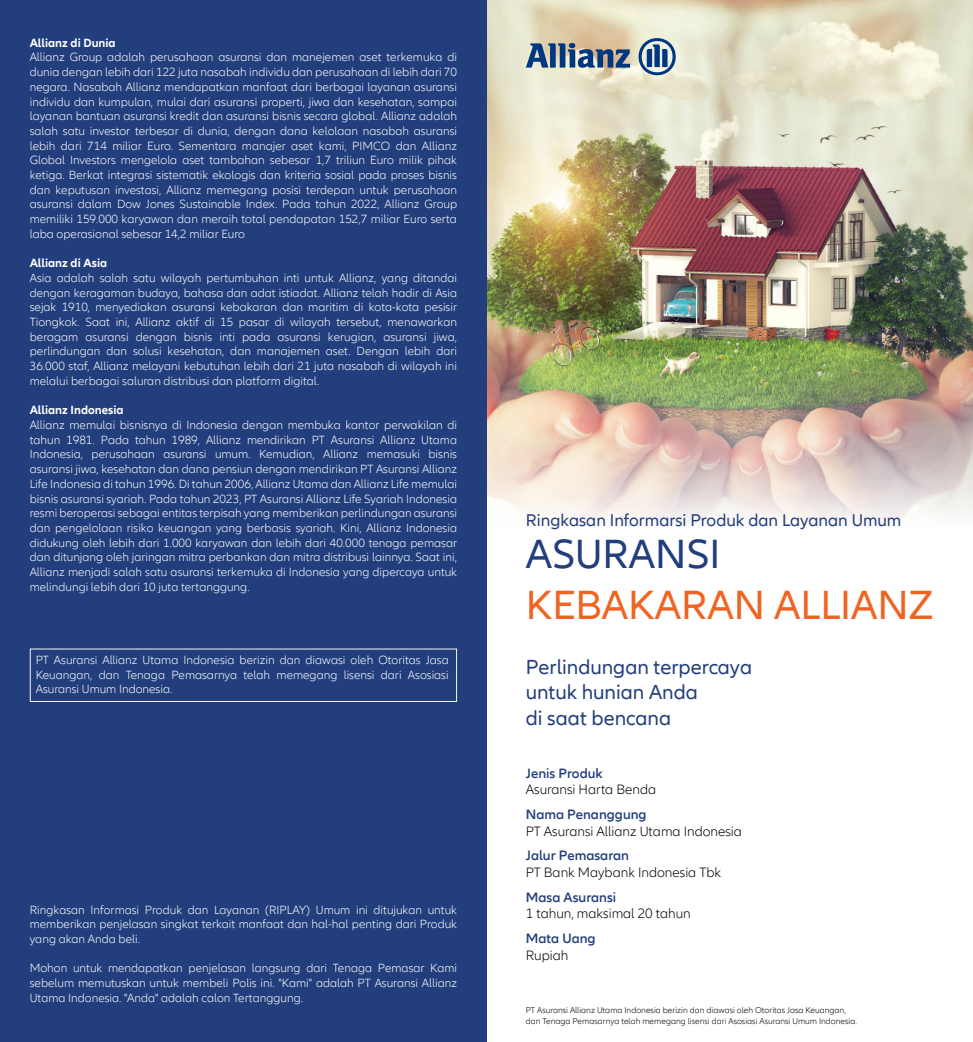
<style>
.page{position:relative;width:973px;height:1042px;background:#fff}
.page>*{position:absolute;margin:0;border:0;box-sizing:border-box;transform-origin:0 0}
.t1{font:42px "Allianz Neo";color:#ee6423}
.t2{font:42px "Allianz Neo";color:#223e7c}
.t3{font:21px/25.2px "Allianz Neo";color:#223e7c}
.t4{font:17.5px "Allianz Neo";color:#223e7c}
.t5{font:300 14px "Allianz Neo";color:#000}
.t6{font:600 14px "Allianz Neo";color:#223e7c}
.t7{font:300 12.25px/14.7px "Allianz Neo";color:#fff;text-align:justify}
.t8{font:700 12.25px "Allianz Neo";color:#fff}
.t9{font:300 8.75px/10.5px "Allianz Neo";color:#000}
</style>
<div class="page">
<img style="left:486px;top:0;width:486px;height:350px">
<svg style="left:525px;top:43px;width:105px;height:25px;background:#708398"></svg>
<svg style="left:638px;top:38px;width:37px;height:37px"></svg>
<svg style="left:486px;top:350px;width:486px;height:692px"></svg>
<div style="left:0;top:0;width:486px;height:1042px;background:#223e7c"></div>
<svg style="left:30px;top:648px;width:427px;height:54px"></svg>
<p class="t8" style="left:30px;top:35px;width:87px">Allianz di Dunia</p>
<p class="t7" style="left:30px;top:50px;width:429px">Allianz Group adalah perusahaan asuransi dan manejemen aset terkemuka di dunia dengan lebih dari 122 juta nasabah individu dan perusahaan di lebih dari 70 negara. Nasabah Allianz mendapatkan manfaat dari berbagai layanan asuransi individu dan kumpulan, mulai dari asuransi properti, jiwa dan kesehatan, sampai layanan bantuan asuransi kredit dan asuransi bisnis secara global. Allianz adalah salah satu investor terbesar di dunia, dengan dana kelolaan nasabah asuransi lebih dari 714 miliar Euro. Sementara manajer aset kami, PIMCO dan Allianz Global Investors mengelola aset tambahan sebesar 1,7 triliun Euro milik pihak ketiga. Berkat integrasi sistematik ekologis dan kriteria sosial pada proses bisnis dan keputusan investasi, Allianz memegang posisi terdepan untuk perusahaan asuransi dalam Dow Jones Sustainable Index. Pada tahun 2022, Allianz Group memiliki 159.000 karyawan dan meraih total pendapatan 152,7 miliar Euro serta laba operasional sebesar 14,2 miliar Euro</p>
<p class="t8" style="left:30px;top:256px;width:79px">Allianz di Asia</p>
<p class="t7" style="left:30px;top:271px;width:429px">Asia adalah salah satu wilayah pertumbuhan inti untuk Allianz, yang ditandai dengan keragaman budaya, bahasa dan adat istiadat. Allianz telah hadir di Asia sejak 1910, menyediakan asuransi kebakaran dan maritim di kota-kota pesisir Tiongkok. Saat ini, Allianz aktif di 15 pasar di wilayah tersebut, menawarkan beragam asuransi dengan bisnis inti pada asuransi kerugian, asuransi jiwa, perlindungan dan solusi kesehatan, dan manajemen aset. Dengan lebih dari 36.000 staf, Allianz melayani kebutuhan lebih dari 21 juta nasabah di wilayah ini melalui berbagai saluran distribusi dan platform digital.</p>
<p class="t8" style="left:30px;top:403px;width:95px">Allianz Indonesia</p>
<p class="t7" style="left:30px;top:418px;width:429px">Allianz memulai bisnisnya di Indonesia dengan membuka kantor perwakilan di tahun 1981. Pada tahun 1989, Allianz mendirikan PT Asuransi Allianz Utama Indonesia, perusahaan asuransi umum. Kemudian, Allianz memasuki bisnis asuransi jiwa, kesehatan dan dana pensiun dengan mendirikan PT Asuransi Allianz Life Indonesia di tahun 1996. Di tahun 2006, Allianz Utama dan Allianz Life memulai bisnis asuransi syariah. Pada tahun 2023, PT Asuransi Allianz Life Syariah Indonesia resmi beroperasi sebagai entitas terpisah yang memberikan perlindungan asuransi dan pengelolaan risiko keuangan yang berbasis syariah. Kini, Allianz Indonesia didukung oleh lebih dari 1.000 karyawan dan lebih dari 40.000 tenaga pemasar dan ditunjang oleh jaringan mitra perbankan dan mitra distribusi lainnya. Saat ini, Allianz menjadi salah satu asuransi terkemuka di Indonesia yang dipercaya untuk melindungi lebih dari 10 juta tertanggung.</p>
<p class="t7" style="left:36px;top:653px;width:414px">PT Asuransi Allianz Utama Indonesia berizin dan diawasi oleh Otoritas Jasa Keuangan, dan Tenaga Pemasarnya telah memegang lisensi dari Asosiasi Asuransi Umum Indonesia.</p>
<p class="t7" style="left:30px;top:902px;width:429px">Ringkasan Informasi Produk dan Layanan (RIPLAY) Umum ini ditujukan untuk memberikan penjelasan singkat terkait manfaat dan hal-hal penting dari Produk yang akan Anda beli.</p>
<p class="t7" style="left:30px;top:961px;width:429px">Mohon untuk mendapatkan penjelasan langsung dari Tenaga Pemasar Kami sebelum memutuskan untuk membeli Polis ini. "Kami" adalah PT Asuransi Allianz Utama Indonesia. "Anda" adalah calon Tertanggung.</p>
<h3 class="t4" style="left:525px;top:511px;width:377px">Ringkasan Informarsi Produk dan Layanan Umum</h3>
<h1 class="t2" style="left:525px;top:530px;width:196px">ASURANSI</h1>
<h1 class="t1" style="left:525px;top:581px;width:409px">KEBAKARAN ALLIANZ</h1>
<h2 class="t3" style="left:525px;top:655px;width:228px">Perlindungan terpercaya untuk hunian Anda<br>di saat bencana</h2>
<p class="t6" style="left:525px;top:765px;width:78px">Jenis Produk</p>
<p class="t5" style="left:525px;top:782px;width:132px">Asuransi Harta Benda</p>
<p class="t6" style="left:525px;top:806px;width:122px">Nama Penanggung</p>
<p class="t5" style="left:525px;top:823px;width:217px">PT Asuransi Allianz Utama Indonesia</p>
<p class="t6" style="left:525px;top:847px;width:105px">Jalur Pemasaran</p>
<p class="t5" style="left:525px;top:864px;width:197px">PT Bank Maybank Indonesia Tbk</p>
<p class="t6" style="left:525px;top:889px;width:92px">Masa Asuransi</p>
<p class="t5" style="left:525px;top:906px;width:166px">1 tahun, maksimal 20 tahun</p>
<p class="t6" style="left:525px;top:930px;width:71px">Mata Uang</p>
<p class="t5" style="left:525px;top:947px;width:44px">Rupiah</p>
<p class="t9" style="left:525px;top:1005px;width:333px">PT Asuransi Allianz Utama Indonesia berizin dan diawasi oleh Otoritas Jasa Keuangan, dan Tenaga Pemasarnya telah memegang lisensi dari Asosiasi Asuransi Umum Indonesia.</p>
</div>
